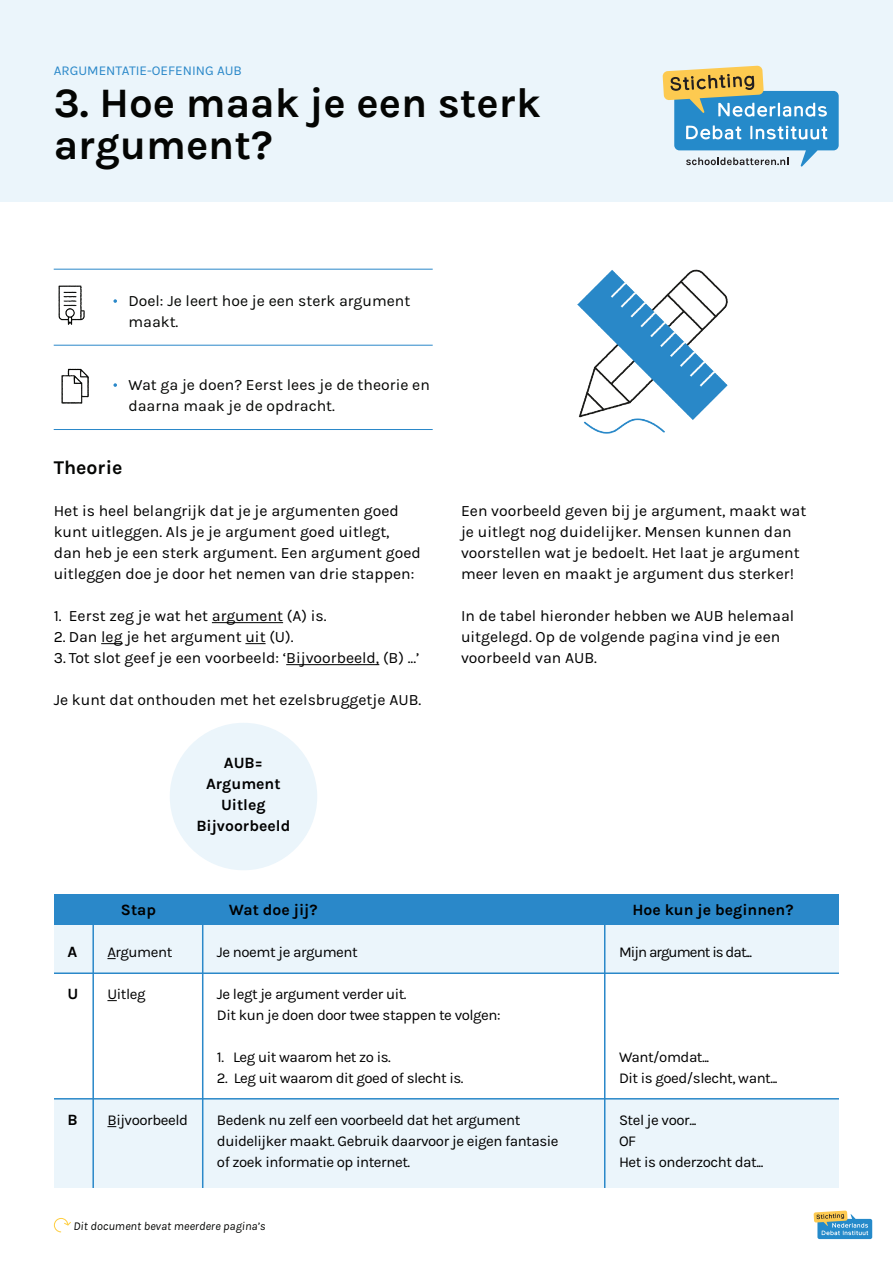
<style>
.page{position:relative;width:893px;height:1263px;background:#fff}
.page>*{position:absolute;margin:0;border:0;box-sizing:border-box;transform-origin:0 0}
.t1{font:700 42px/42px "NDI Karla";color:#040503}
.t2{font:700 19.5px "NDI Karla";color:#040503}
.t3{font:15.75px/21px "NDI Karla";color:#000}
.t4{font:15.75px/21px "NDI Karla";color:#040503}
.t5{font:700 15.75px/21px "NDI Karla";color:#000;text-align:center}
.t6{font:15px/21px "NDI Karla";letter-spacing:-.03em;color:#000}
.t7{font:15px "NDI Karla";letter-spacing:-.06em;color:#000}
.t8{font:13.5px "NDI Karla";color:#2a88c9}
.t9{font:italic 12px "NDI Karla";color:#040503}
</style>
<div class="page">
<svg style="left:814px;top:1210px;width:58px;height:29px"></svg>
<svg style="left:54px;top:1218px;width:17px;height:15px"></svg>
<div style="left:54px;top:1099px;width:785px;height:89px;background:#ebf5fb"></div>
<div style="left:0;top:0;width:893px;height:201px;background:#ebf5fb"></div>
<svg style="left:663px;top:66px;width:176px;height:101px"></svg>
<svg style="left:113px;top:299px;width:4px;height:4px"></svg>
<img style="left:577px;top:269px;width:151px;height:165px">
<svg style="left:113px;top:383px;width:4px;height:4px"></svg>
<hr style="left:212px;top:622px;width:71px;height:1px;background:#000">
<svg style="left:101px;top:643px;width:22px;height:1px"></svg>
<svg style="left:245px;top:643px;width:21px;height:1px"></svg>
<hr style="left:286px;top:664px;width:93px;height:1px;background:#000">
<hr style="left:54px;top:269px;width:379px;height:1px;background:#2a88c9">
<hr style="left:54px;top:345px;width:379px;height:1px;background:#2a88c9">
<hr style="left:54px;top:429px;width:379px;height:1px;background:#2a88c9">
<img style="left:54px;top:269px;width:45px;height:56px">
<img style="left:61px;top:368px;width:28px;height:36px">
<div style="left:170px;top:723px;width:147px;height:147px;background:#ebf5fb;border-radius:50%"></div>
<div style="left:54px;top:915px;width:785px;height:57px;background:#ebf5fb"></div>
<div style="left:54px;top:894px;width:785px;height:31px;background:#2a88c9"></div>
<hr style="left:92px;top:925px;width:2px;height:263px;background:#2a88c9">
<hr style="left:202px;top:925px;width:1px;height:263px;background:#2a88c9">
<hr style="left:54px;top:972px;width:785px;height:2px;background:#2a88c9">
<hr style="left:54px;top:1098px;width:785px;height:1px;background:#2a88c9">
<hr style="left:604px;top:925px;width:1px;height:263px;background:#2a88c9">
<p class="t8" style="left:54px;top:63px;width:190px">ARGUMENTATIE-OEFENING AUB</p>
<h1 class="t1" style="left:54px;top:82px;width:488px">3. Hoe maak je een sterk argument?</h1>
<p class="t4" style="left:128px;top:291px;width:283px">Doel: Je leert hoe je een sterk argument maakt.</p>
<p class="t4" style="left:128px;top:375px;width:303px">Wat ga je doen? Eerst lees je de theorie en daarna maak je de opdracht.</p>
<p class="t2" style="left:54px;top:456px;width:70px">Theorie</p>
<p class="t3" style="left:54px;top:501px;width:369px">Het is heel belangrijk dat je je argumenten goed kunt uitleggen. Als je je argument goed uitlegt, dan heb je een sterk argument. Een argument goed uitleggen doe je door het nemen van drie stappen:</p>
<p class="t3" style="left:54px;top:605px;width:274px">1. Eerst zeg je wat het argument (A) is.</p>
<p class="t3" style="left:54px;top:626px;width:241px">2. Dan leg je het argument uit (U).</p>
<p class="t3" style="left:54px;top:647px;width:367px">3. Tot slot geef je een voorbeeld: ‘Bijvoorbeeld, (B) ...’</p>
<p class="t3" style="left:54px;top:689px;width:369px">Je kunt dat onthouden met het ezelsbruggetje AUB.</p>
<p class="t5" style="left:196px;top:752px;width:96px">AUB=<br>Argument<br>Uitleg<br>Bijvoorbeeld</p>
<p class="t3" style="left:461px;top:501px;width:347px">Een voorbeeld geven bij je argument, maakt wat je uitlegt nog duidelijker. Mensen kunnen dan voorstellen wat je bedoelt. Het laat je argument meer leven en maakt je argument dus sterker!</p>
<p class="t3" style="left:461px;top:606px;width:335px">In de tabel hieronder hebben we AUB helemaal uitgelegd. Op de volgende pagina vind je een voorbeeld van AUB.</p>
<p class="t5" style="left:121px;top:899px;width:37px">Stap</p>
<p class="t5" style="left:229px;top:899px;width:90px">Wat doe jij?</p>
<p class="t5" style="left:632px;top:899px;width:162px">Hoe kun je beginnen?</p>
<p class="t5" style="left:68px;top:941px;width:11px">A</p>
<p class="t6" style="left:107px;top:942px;width:66px">Argument</p>
<p class="t6" style="left:217px;top:942px;width:142px">Je noemt je argument</p>
<p class="t7" style="left:619px;top:944px;width:135px">Mijn argument is dat...</p>
<p class="t5" style="left:68px;top:983px;width:12px">U</p>
<p class="t6" style="left:107px;top:984px;width:40px">Uitleg</p>
<p class="t6" style="left:217px;top:984px;width:285px">Je legt je argument verder uit.<br>Dit kun je doen door twee stappen te volgen:</p>
<p class="t6" style="left:217px;top:1047px;width:176px">1. Leg uit waarom het zo is.</p>
<p class="t6" style="left:217px;top:1068px;width:248px">2. Leg uit waarom dit goed of slecht is.</p>
<p class="t6" style="left:619px;top:1047px;width:160px">Want/omdat...<br>Dit is goed/slecht, want...</p>
<p class="t5" style="left:68px;top:1109px;width:12px">B</p>
<p class="t6" style="left:107px;top:1110px;width:82px">Bijvoorbeeld</p>
<p class="t6" style="left:217px;top:1110px;width:343px">Bedenk nu zelf een voorbeeld dat het argument duidelijker maakt. Gebruik daarvoor je eigen fantasie of zoek informatie op internet.</p>
<p class="t6" style="left:619px;top:1110px;width:146px">Stel je voor...<br>OF<br>Het is onderzocht dat...</p>
<p class="t9" style="left:74px;top:1219px;width:194px">Dit document bevat meerdere pagina’s</p>
</div>
